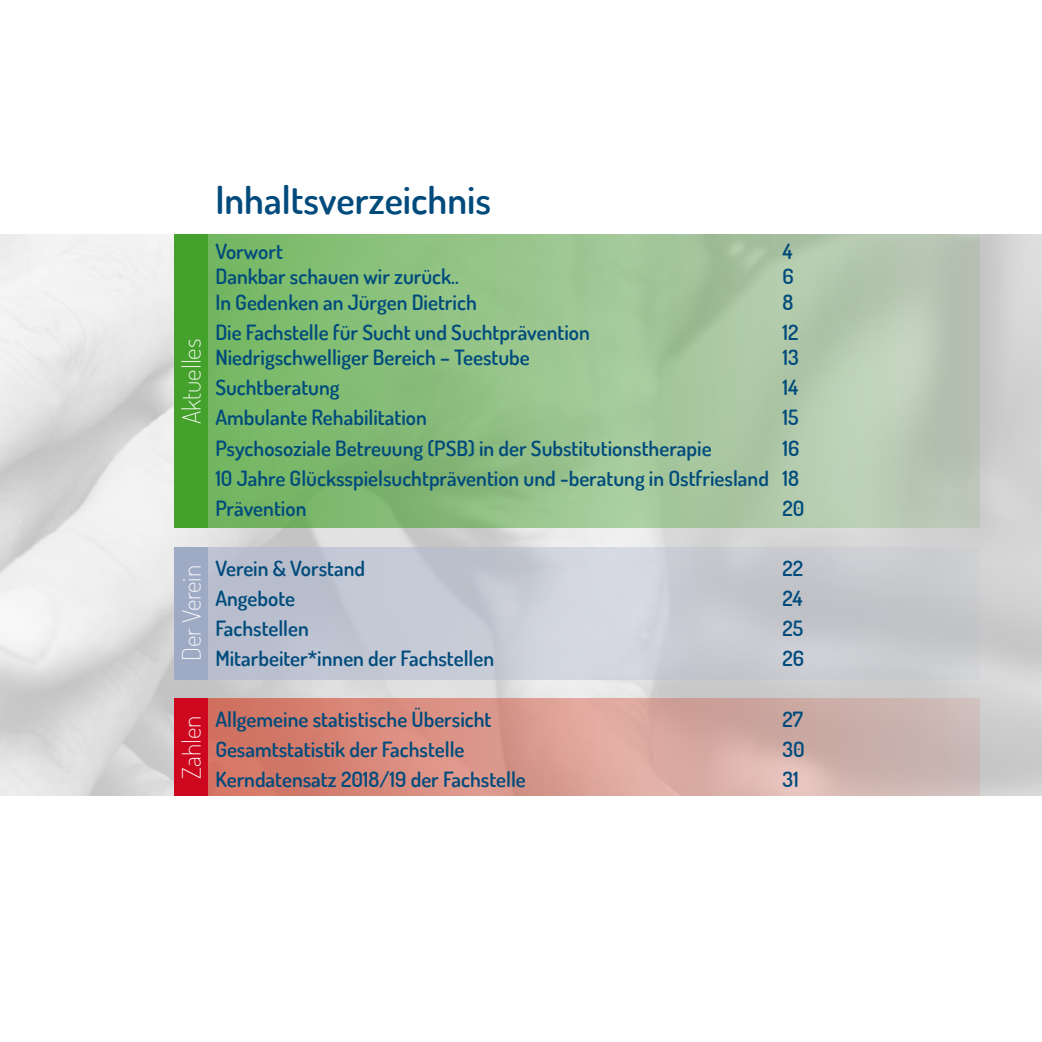
<style>
.page{position:relative;width:1042px;height:1042px;background:#fff}
.page>*{position:absolute;margin:0;border:0;box-sizing:border-box;transform-origin:0 0}
.t1{font:600 38.5px "Dosis";color:#004b7c}
.t2{font:200 25.38px "Dosis";color:#fff}
.t3{font:600 21px/30.1px "Dosis";color:#004b7c;text-align:justify}
</style>
<div class="page">
<img style="left:0;top:234px;width:1042px;height:561px">
<svg style="left:208px;top:547px;width:772px;height:132px;fill:#c6c9d1"></svg>
<div style="left:188px;top:234px;width:792px;height:294px;background:linear-gradient(to right,#73b961,#c2ccbf)"></div>
<svg style="left:208px;top:698px;width:772px;height:98px"></svg>
<div style="left:175px;top:547px;width:33px;height:132px;background:#9faac4"></div>
<div style="left:175px;top:234px;width:33px;height:294px;background:#44a12b"></div>
<div style="left:175px;top:698px;width:33px;height:98px;background:#cd071e"></div>
<p class="t2" style="left:175px;top:424px;width:87px;rotate:-90deg">Aktuelles</p>
<h1 class="t1" style="left:215px;top:175px;width:277px">Inhaltsverzeichnis</h1>
<p class="t3" style="left:215px;top:236px;width:69px">Vorwort</p>
<p class="t3" style="left:782px;top:236px;width:12px">4</p>
<p class="t3" style="left:215px;top:261px;width:245px">Dankbar schauen wir zurück..</p>
<p class="t3" style="left:782px;top:261px;width:13px">6</p>
<p class="t3" style="left:215px;top:286px;width:263px">In Gedenken an Jürgen Dietrich</p>
<p class="t3" style="left:782px;top:286px;width:12px">8</p>
<p class="t3" style="left:215px;top:317px;width:376px">Die Fachstelle für Sucht und Suchtprävention</p>
<p class="t3" style="left:782px;top:317px;width:18px">12</p>
<p class="t3" style="left:215px;top:342px;width:316px">Niedrigschwelliger Bereich – Teestube</p>
<p class="t3" style="left:782px;top:342px;width:18px">13</p>
<p class="t3" style="left:215px;top:372px;width:126px">Suchtberatung</p>
<p class="t3" style="left:782px;top:372px;width:17px">14</p>
<p class="t3" style="left:215px;top:402px;width:213px">Ambulante Rehabilitation</p>
<p class="t3" style="left:782px;top:402px;width:18px">15</p>
<p class="t3" style="left:215px;top:432px;width:498px">Psychosoziale Betreuung (PSB) in der Substitutionstherapie</p>
<p class="t3" style="left:215px;top:432px;width:585px;text-indent:567px">16<br>10 Jahre Glücksspielsuchtprävention und -beratung in Ostfriesland 18<br>Prävention</p>
<p class="t3" style="left:782px;top:493px;width:23px">20</p>
<p class="t2" style="left:175px;top:661px;width:98px;rotate:-90deg">Der Verein</p>
<p class="t3" style="left:215px;top:552px;width:151px">Verein &amp; Vorstand</p>
<p class="t3" style="left:782px;top:552px;width:22px">22</p>
<p class="t3" style="left:215px;top:583px;width:81px">Angebote</p>
<p class="t3" style="left:782px;top:583px;width:21px">24</p>
<p class="t3" style="left:215px;top:613px;width:95px">Fachstellen</p>
<p class="t3" style="left:782px;top:613px;width:22px">25</p>
<p class="t3" style="left:215px;top:643px;width:280px">Mitarbeiter*innen der Fachstellen</p>
<p class="t3" style="left:782px;top:643px;width:23px">26</p>
<p class="t2" style="left:175px;top:779px;width:64px;rotate:-90deg">Zahlen</p>
<p class="t3" style="left:215px;top:703px;width:278px">Allgemeine statistische Übersicht</p>
<p class="t3" style="left:782px;top:703px;width:22px">27</p>
<p class="t3" style="left:215px;top:733px;width:251px">Gesamtstatistik der Fachstelle</p>
<p class="t3" style="left:782px;top:733px;width:24px">30</p>
<p class="t3" style="left:215px;top:764px;width:312px">Kerndatensatz 2018/19 der Fachstelle</p>
<p class="t3" style="left:782px;top:764px;width:18px">31</p>
</div>
